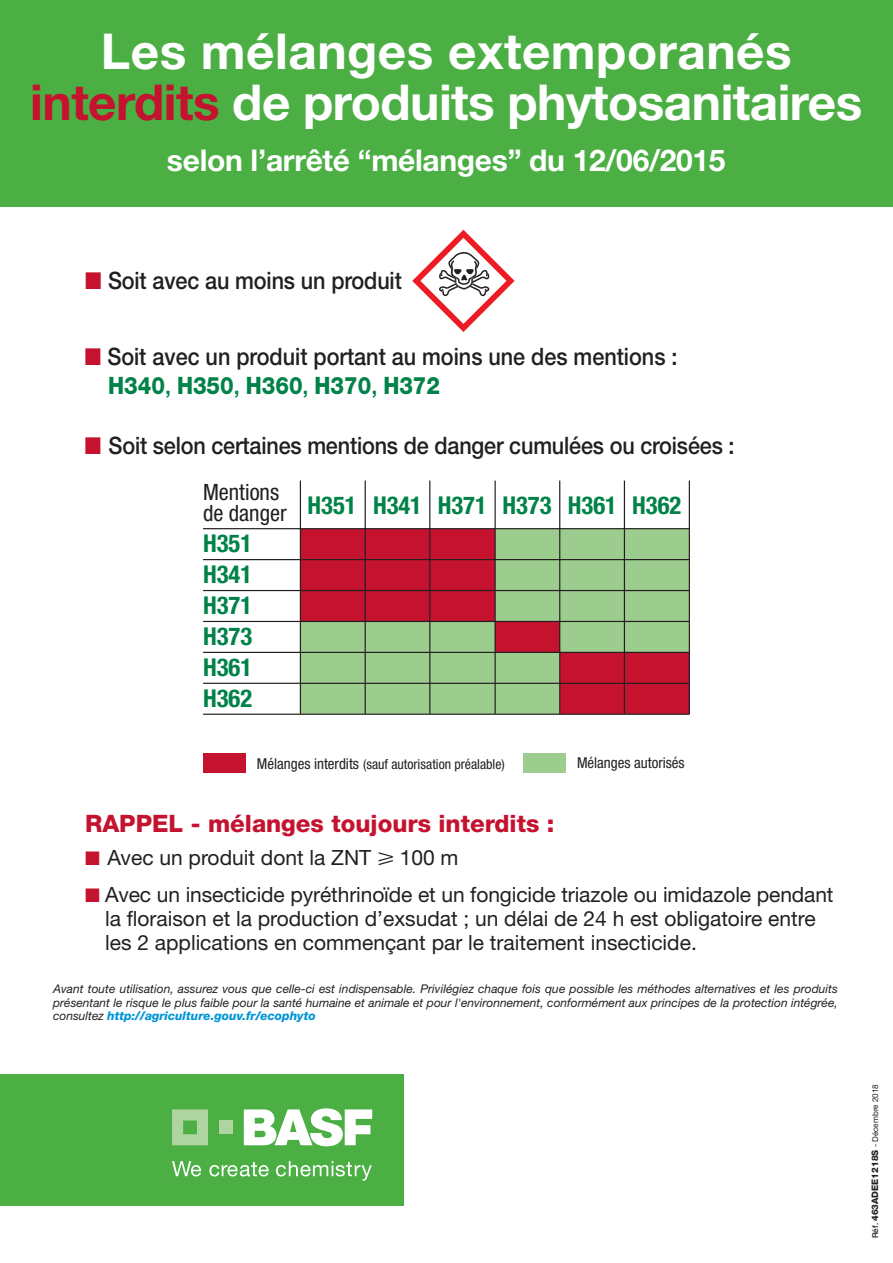
<style>
.page{position:relative;width:893px;height:1263px;background:#fff}
.page>*{position:absolute;margin:0;border:0;box-sizing:border-box;transform-origin:0 0}
.t1{font:700 49.5px/51px "Helvetica Neue";letter-spacing:-.01em;color:#fff;text-align:center}
.t2{font:700 30px "Helvetica Neue";letter-spacing:-.01em;color:#fff}
.t3{font:700 condensed 24.6px/30.9px "Helvetica Neue";color:#008248;text-align:justify}
.t4{font:500 24px/28.5px "Helvetica Neue";letter-spacing:-.005em;color:#231f20;scale:.9 1}
.t5{font:800 24px "Helvetica Neue";color:#c4122f}
.t6{font:condensed 22.5px "Helvetica Neue";color:#231f20}
.t7{font:21px/24px "Helvetica Neue";color:#231f20}
.t8{font:condensed 15px "Helvetica Neue";color:#231f20}
.t9{font:condensed 13.8px "Helvetica Neue";color:#231f20}
.t10{font:italic 12px/13.5px "Helvetica Neue";color:#231f20;text-align:justify}
.t11{font:8.1px "Helvetica Neue";color:#231f20}
.s1{color:#c4122f}
.s2{font-weight:800;color:#008248}
.s3{color:#008248}
.s4{font-size:15px}
.s5{font-family:"European Pi Two"}
.s6{font-weight:800;color:#0095d6}
.s7{font-weight:500}
.s8{font-weight:800;font-size:9px}
</style>
<div class="page">
<div style="left:0;top:0;width:892px;height:207px;background:#4baf44"></div>
<div style="left:0;top:1075px;width:403px;height:131px;background:#4baf44"></div>
<svg style="left:244px;top:1108px;width:128px;height:38px"></svg>
<svg style="left:172px;top:1109px;width:36px;height:36px"></svg>
<div style="left:219px;top:1120px;width:14px;height:14px;background:#aed4a0"></div>
<svg style="left:172px;top:1161px;width:29px;height:15px"></svg>
<svg style="left:209px;top:1162px;width:60px;height:14px"></svg>
<svg style="left:276px;top:1161px;width:96px;height:20px"></svg>
<div style="left:203px;top:753px;width:42px;height:19px;background:#c4122f"></div>
<div style="left:300px;top:529px;width:389px;height:185px;background:#9dcc8f"></div>
<div style="left:300px;top:529px;width:195px;height:92px;background:#c4122f"></div>
<div style="left:495px;top:621px;width:65px;height:31px;background:#c4122f"></div>
<div style="left:560px;top:652px;width:129px;height:62px;background:#c4122f"></div>
<hr style="left:203px;top:528px;width:486px;height:1px;background:#231f20">
<hr style="left:203px;top:559px;width:486px;height:1px;background:#231f20">
<hr style="left:203px;top:590px;width:486px;height:1px;background:#231f20">
<hr style="left:203px;top:621px;width:486px;height:1px;background:#231f20">
<hr style="left:203px;top:652px;width:486px;height:1px;background:#231f20">
<hr style="left:203px;top:683px;width:486px;height:1px;background:#231f20">
<hr style="left:203px;top:714px;width:486px;height:1px;background:#231f20">
<hr style="left:300px;top:481px;width:1px;height:233px;background:#231f20">
<hr style="left:365px;top:481px;width:1px;height:233px;background:#231f20">
<hr style="left:429px;top:481px;width:1px;height:233px;background:#231f20">
<hr style="left:494px;top:481px;width:2px;height:233px;background:#231f20">
<hr style="left:559px;top:481px;width:1px;height:233px;background:#231f20">
<hr style="left:624px;top:481px;width:1px;height:233px;background:#231f20">
<div style="left:523px;top:753px;width:42px;height:19px;background:#9dcc8f"></div>
<svg style="left:412px;top:230px;width:102px;height:102px"></svg>
<hr style="left:689px;top:481px;width:1px;height:233px;background:#231f20">
<h1 class="t1" style="left:30px;top:30px;width:833px">Les mélanges extemporanés <span class="s1">interdits</span> de produits phytosanitaires</h1>
<h2 class="t2" style="left:167px;top:150px;width:560px">selon l’arrêté “mélanges” du 12/06/2015</h2>
<h3 class="t4" style="left:85px;top:268px;width:354px"><span class="s1">■</span> Soit avec au moins un produit</h3>
<h3 class="t4" style="left:108px;top:345px;width:634px;text-indent:-23px"><span class="s1">■</span> Soit avec un produit portant au moins une des mentions :<br><span class="s2">H340</span><span class="s3">,</span> <span class="s2">H350</span><span class="s3">,</span> <span class="s2">H360</span><span class="s3">,</span> <span class="s2">H370</span><span class="s3">,</span> <span class="s2">H372</span></h3>
<h3 class="t4" style="left:85px;top:434px;width:723px"><span class="s1">■</span> Soit selon certaines mentions de danger cumulées ou croisées :</h3>
<h3 class="t6" style="left:203px;top:484px;width:78px">Mentions</h3>
<h3 class="t6" style="left:203px;top:505px;width:85px">de danger</h3>
<h3 class="t3" style="left:203px;top:530px;width:51px">H351<br>H341<br>H371<br>H373<br>H361<br>H362</h3>
<h3 class="t3" style="left:307px;top:491px;width:375px">H351 H341 H371 H373 H361 H362</h3>
<p class="t9" style="left:257px;top:759px;width:249px"><span class="s4">Mélanges interdits</span> (sauf autorisation préalable)</p>
<p class="t8" style="left:577px;top:757px;width:109px">Mélanges autorisés</p>
<h3 class="t5" style="left:85px;top:814px;width:471px">RAPPEL - mélanges toujours interdits :</h3>
<h3 class="t7" style="left:85px;top:848px;width:375px"><span class="s1">■</span> Avec un produit dont la ZNT <span class="s5">-</span> 100 m</h3>
<h3 class="t7" style="left:105px;top:884px;width:730px;text-indent:-20px"><span class="s1">■</span> Avec un insecticide pyréthrinoïde et un fongicide triazole ou imidazole pendant la floraison et la production d’exsudat ; un délai de 24 h est obligatoire entre les 2 applications en commençant par le traitement insecticide.</h3>
<p class="t10" style="left:53px;top:983px;width:786px">Avant toute utilisation, assurez vous que celle-ci est indispensable. Privilégiez chaque fois que possible les méthodes alternatives et les produits présentant le risque le plus faible pour la santé humaine et animale et pour l'environnement, conformément aux principes de la protection intégrée, consultez <span class="s6">http://agriculture.gouv.fr/ecophyto</span></p>
<p class="t11" style="left:872px;top:1238px;width:155px;rotate:-90deg"><span class="s7">Réf.</span> <span class="s8">463ADEE1218S</span> - Décembre 2018</p>
</div>
